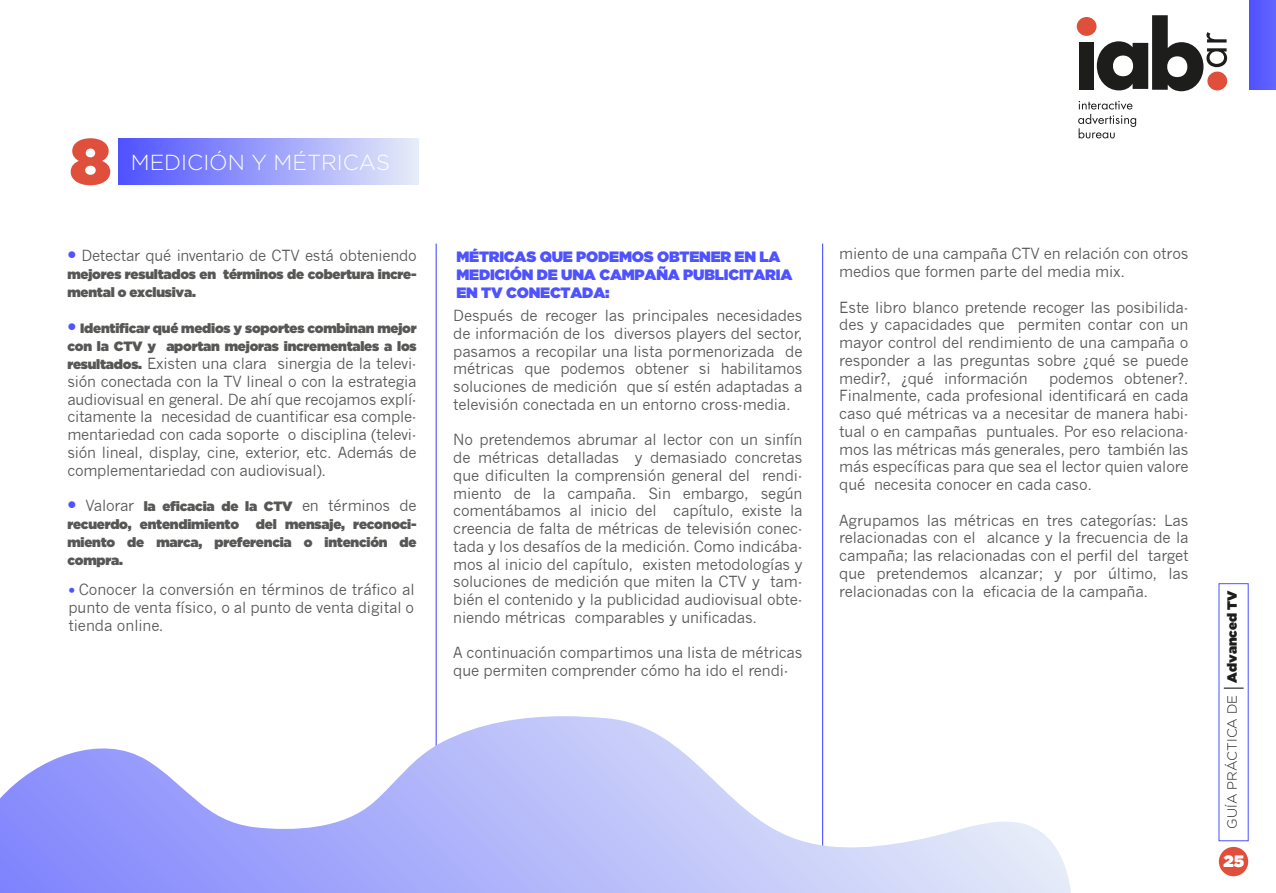
<style>
.page{position:relative;width:1276px;height:893px;background:#fff}
.page>*{position:absolute;margin:0;border:0;box-sizing:border-box;transform-origin:0 0}
.t1{font:900 64.8px "Gotham";color:#df4f3b}
.t2{font:300 21.75px "Gotham";color:#fff}
.t3{font:900 16.5px "Gotham";color:#fff}
.t4{font:15px/17.7px "News Gothic";letter-spacing:-.01em;color:#575756;text-align:justify}
.t5{font:900 15px/18px "Gotham";letter-spacing:-.015em;color:#4f52ff}
.t6{font:900 13.5px/18px "Gotham";letter-spacing:-.015em;color:#575756}
.t7{font:300 13.35px "Gotham";color:#1d1d1b}
.s1{font-family:"Gotham";font-weight:900;font-size:18px;color:#4f52ff}
.s2{font-size:18px;color:#4f52ff}
.s3{font-family:"Gotham";font-weight:900;font-size:13.5px}
.s4{font-family:"Gotham";font-weight:900;font-size:13.5px;color:#4f52ff}
.s5{font-weight:900}
</style>
<div class="page">
<div style="left:1218px;top:847px;width:30px;height:29px;background:#df4f3b;border-radius:50%"></div>
<svg style="left:1223px;top:688px;width:20px;height:1px"></svg>
<div style="left:1079px;top:43px;width:15px;height:47px;background:#1d1d1b"></div>
<div style="left:1076px;top:17px;width:20px;height:19px;background:#df4f3b;border-radius:50%"></div>
<svg style="left:1096px;top:15px;width:131px;height:76px"></svg>
<svg style="left:1078px;top:101px;width:58px;height:37px"></svg>
<div style="left:1249px;top:0;width:27px;height:89px;background:#595cff"></div>
<hr style="left:435px;top:244px;width:2px;height:624px;background:#4f52ff">
<hr style="left:822px;top:244px;width:1px;height:624px;background:#4f52ff">
<svg style="left:0;top:716px;width:1071px;height:177px"></svg>
<div style="left:119px;top:139px;width:299px;height:46px;background:linear-gradient(to right,#4f52ff,#e6ecf8)"></div>
<h1 class="t1" style="left:70px;top:115px;width:42px">8</h1>
<h2 class="t2" style="left:131px;top:149px;width:261px">MEDICIÓN Y MÉTRICAS</h2>
<p class="t4" style="left:67px;top:247px;width:351px"><span class="s1">•</span> Detectar qué inventario de CTV está obteniendo</p>
<p class="t6" style="left:67px;top:265px;width:351px">mejores resultados en términos de cobertura incre&shy;mental o exclusiva.</p>
<p class="t6" style="left:67px;top:319px;width:351px"><span class="s2">•</span> Identificar qué medios y soportes combinan mejor con la CTV y aportan mejoras incrementales a los</p>
<p class="t4" style="left:67px;top:355px;width:351px"><span class="s3">resultados.</span> Existen una clara sinergia de la televi&shy;sión conectada con la TV lineal o con la estrategia audiovisual en general. De ahí que recojamos explí&shy;citamente la necesidad de cuantificar esa comple&shy;mentariedad con cada soporte o disciplina (televi&shy;sión lineal, display, cine, exterior, etc. Además de complementariedad con audiovisual).</p>
<p class="t4" style="left:67px;top:497px;width:351px"><span class="s1">•</span> Valorar <span class="s3">la eficacia de la CTV</span> en términos de</p>
<p class="t6" style="left:67px;top:515px;width:351px;text-align:justify">recuerdo, entendimiento del mensaje, reconoci&shy;miento de marca, preferencia o intención de compra.</p>
<p class="t4" style="left:68px;top:581px;width:348px"><span class="s4">•</span> Conocer la conversión en términos de tráfico al punto de venta físico, o al punto de venta digital o tienda online.</p>
<p class="t5" style="left:456px;top:247px;width:337px">MÉTRICAS QUE PODEMOS OBTENER EN LA<br>MEDICIÓN DE UNA CAMPAÑA PUBLICITARIA<br>EN TV CONECTADA:</p>
<p class="t4" style="left:453px;top:307px;width:351px">Después de recoger las principales necesidades de información de los diversos players del sector, pasamos a recopilar una lista pormenorizada de métricas que podemos obtener si habilitamos soluciones de medición que sí estén adaptadas a televisión conectada en un entorno cross-media.</p>
<p class="t4" style="left:453px;top:431px;width:351px">No pretendemos abrumar al lector con un sinfín de métricas detalladas y demasiado concretas que dificulten la comprensión general del rendi&shy;miento de la campaña. Sin embargo, según comentábamos al inicio del capítulo, existe la creencia de falta de métricas de televisión conec&shy;tada y los desafíos de la medición. Como indicába&shy;mos al inicio del capítulo, existen metodologías y soluciones de medición que miten la CTV y tam&shy;bién el contenido y la publicidad audiovisual obte&shy;niendo métricas comparables y unificadas.</p>
<p class="t4" style="left:453px;top:644px;width:351px">A continuación compartimos una lista de métricas que permiten comprender cómo ha ido el rendi-</p>
<p class="t4" style="left:839px;top:245px;width:351px">miento de una campaña CTV en relación con otros medios que formen parte del media mix.</p>
<p class="t4" style="left:839px;top:298px;width:351px">Este libro blanco pretende recoger las posibilida&shy;des y capacidades que permiten contar con un mayor control del rendimiento de una campaña o responder a las preguntas sobre ¿qué se puede medir?, ¿qué información</p>
<p class="t4" style="left:839px;top:369px;width:351px;text-indent:210px">podemos obtener?.<br>Finalmente, cada profesional identificará en cada caso qué métricas va a necesitar de manera habi&shy;tual o en campañas puntuales. Por eso relaciona&shy;mos las métricas más generales, pero también las más específicas para que sea el lector quien valore qué necesita conocer en cada caso.</p>
<p class="t4" style="left:839px;top:511px;width:351px">Agrupamos las métricas en tres categorías: Las relacionadas con el alcance y la frecuencia de la campaña; las relacionadas con el perfil del target que pretendemos alcanzar; y por último, las relacionadas con la eficacia de la campaña.</p>
<p class="t7" style="left:1223px;top:828px;width:240px;rotate:-90deg">GUÍA PRÁCTICA DE <span class="s5">Advanced TV</span></p>
<p class="t3" style="left:1223px;top:849px;width:22px">25</p>
</div>
